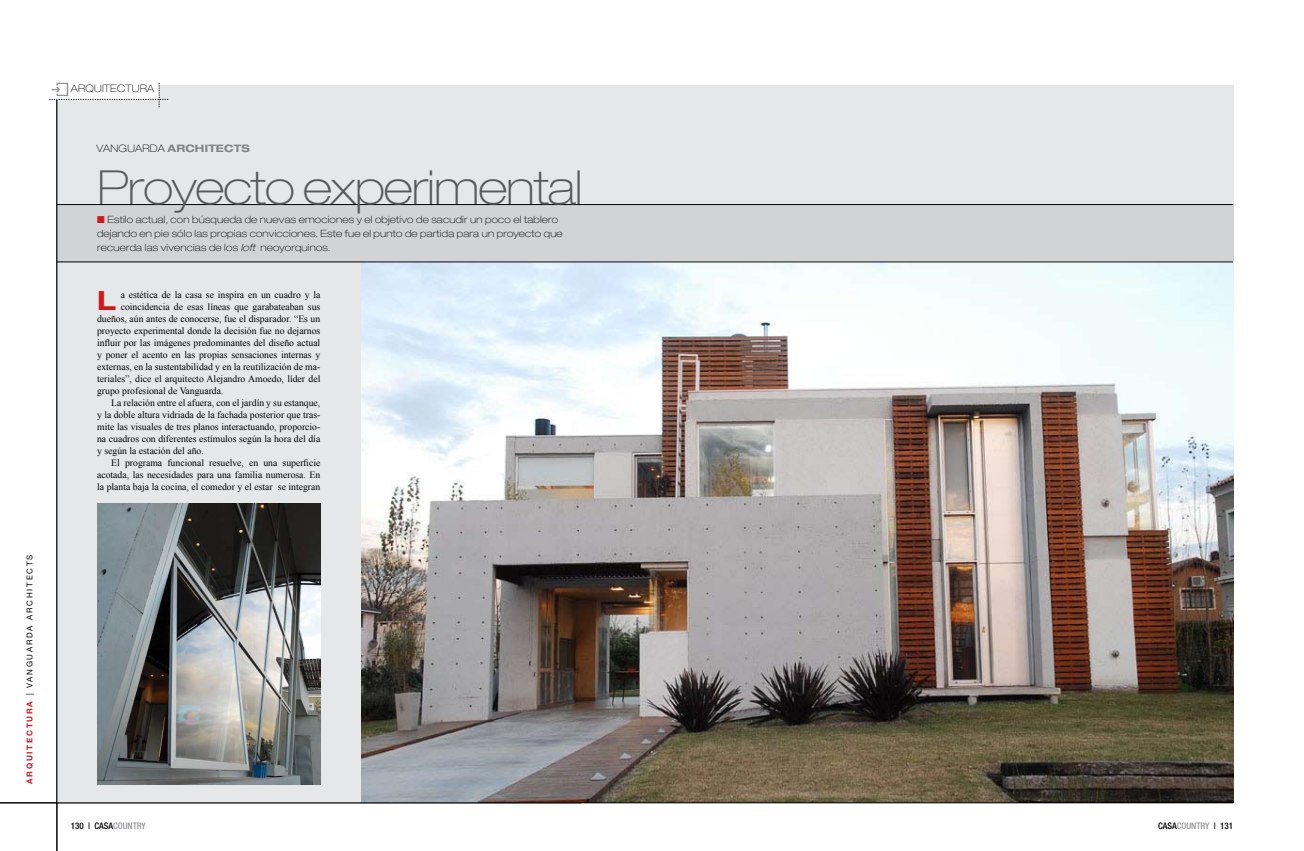
<style>
.page{position:relative;width:1304px;height:851px;background:#fff}
.page>*{position:absolute;margin:0;border:0;box-sizing:border-box;transform-origin:0 0}
.t1{font:100 expanded 47px "Helvetica Neue LT Std";letter-spacing:-.02em;color:#58595b}
.t2{font:700 expanded 26.5px "Helvetica Neue LT Std";color:#ce181f}
.t3{font:700 expanded 10.3px "Helvetica Neue LT Std";letter-spacing:.02em;color:#808285}
.t4{font:100 expanded 10.3px "Helvetica Neue LT Std";letter-spacing:.02em;color:#000}
.t5{font:100 expanded 10px/14px "Helvetica Neue LT Std";letter-spacing:.02em;color:#000}
.t6{font:9.7px "Times New Roman";color:#000}
.t7{font:500 condensed 9px "Helvetica Neue LT Std";color:#000}
.t8{font:8px "Helvetica Neue LT Std";letter-spacing:.215em;color:#000}
.s1{font-weight:700;color:#ce181f}
.s2{font-weight:100;color:#000}
.s3{color:#ce181f}
.s4{font-style:italic}
.s5{color:#939598}
</style>
<div class="page">
<div style="left:57px;top:85px;width:1176px;height:717px;background:#e6e7e8"></div>
<div style="left:57px;top:204px;width:1176px;height:58px;background:#d1d3d4"></div>
<hr style="left:57px;top:204px;width:1176px;height:1px;background:#000">
<img style="left:362px;top:263px;width:871px;height:539px">
<img style="left:97px;top:504px;width:223px;height:279px">
<hr style="left:57px;top:99px;width:1px;height:751px;background:#000">
<hr style="left:0;top:802px;width:1233px;height:1px;background:#000">
<hr style="left:57px;top:262px;width:1176px;height:1px;background:#000">
<svg style="left:49px;top:83px;width:119px;height:24px"></svg>
<p class="t8" style="left:25px;top:783px;width:230px;rotate:-90deg"><span class="s1">ARQUITECTURA</span> | Vanguarda Architects</p>
<p class="t4" style="left:71px;top:83px;width:85px">ARQUITECTURA</p>
<p class="t3" style="left:97px;top:142px;width:155px"><span class="s2">VANGUARDA</span> ARCHITECTS</p>
<h1 class="t1" style="left:97px;top:160px;width:487px">Proyecto experimental</h1>
<p class="t5" style="left:97px;top:212px;width:467px"><span class="s3">■</span> Estilo actual, con búsqueda de nuevas emociones y el objetivo de sacudir un poco el tablero dejando en pie sólo las propias convicciones. Este fue el punto de partida para un proyecto que recuerda las vivencias de los <span class="s4">loft</span> neoyorquinos.</p>
<h2 class="t2" style="left:97px;top:284px;width:21px">L</h2>
<p class="t6" style="left:121px;top:288px;width:201px">a estética de la casa se inspira en un cuadro y la</p>
<p class="t6" style="left:121px;top:300px;width:201px">coincidencia de esas líneas que garabateaban sus</p>
<p class="t6" style="left:97px;top:312px;width:225px">dueños, aún antes de conocerse, fue el disparador. “Es un</p>
<p class="t6" style="left:97px;top:324px;width:225px">proyecto experimental donde la decisión fue no dejarnos</p>
<p class="t6" style="left:97px;top:336px;width:225px">influir por las imágenes predominantes del diseño actual</p>
<p class="t6" style="left:97px;top:348px;width:225px">y poner el acento en las propias sensaciones internas y</p>
<p class="t6" style="left:97px;top:360px;width:225px">externas, en la sustentabilidad y en la reutilización de ma-</p>
<p class="t6" style="left:97px;top:372px;width:225px">teriales”, dice el arquitecto Alejandro Amoedo, líder del</p>
<p class="t6" style="left:97px;top:384px;width:128px">grupo profesional de Vanguarda.</p>
<p class="t6" style="left:111px;top:396px;width:211px">La relación entre el afuera, con el jardín y su estanque,</p>
<p class="t6" style="left:97px;top:408px;width:225px">y la doble altura vidriada de la fachada posterior que tras-</p>
<p class="t6" style="left:97px;top:420px;width:225px">mite las visuales de tres planos interactuando, proporcio-</p>
<p class="t6" style="left:97px;top:432px;width:225px">na cuadros con diferentes estímulos según la hora del día</p>
<p class="t6" style="left:97px;top:444px;width:108px">y según la estación del año.</p>
<p class="t6" style="left:111px;top:456px;width:211px">El programa funcional resuelve, en una superficie</p>
<p class="t6" style="left:97px;top:468px;width:225px">acotada, las necesidades para una familia numerosa. En</p>
<p class="t6" style="left:97px;top:480px;width:225px">la planta baja la cocina, el comedor y el estar se integran</p>
<p class="t7" style="left:71px;top:819px;width:77px">130 | CASA<span class="s5">COUNTRY</span></p>
<p class="t7" style="left:1158px;top:819px;width:77px">CASA<span class="s5">COUNTRY</span> | 131</p>
</div>
